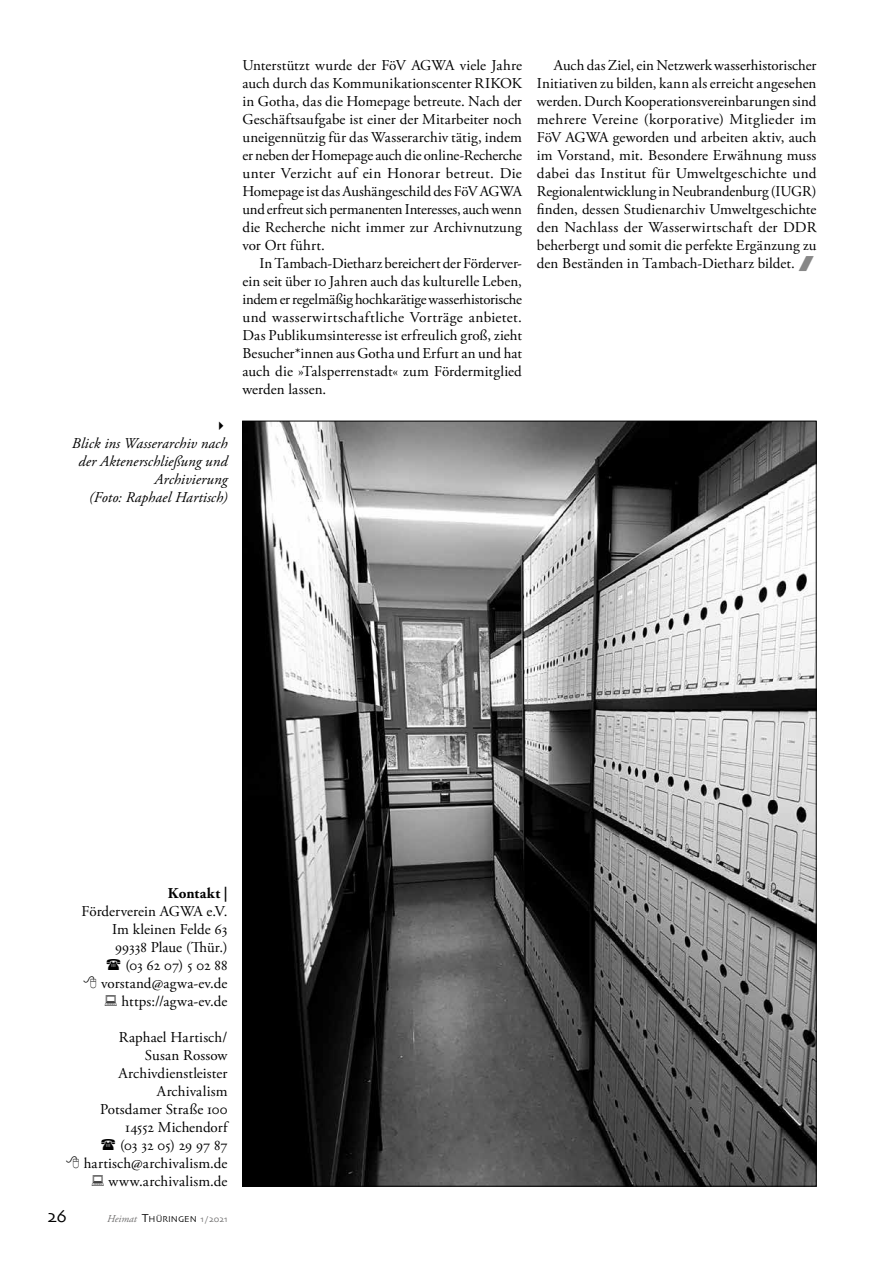
<style>
.page{position:relative;width:893px;height:1263px;background:#fff}
.page>*{position:absolute;margin:0;border:0;box-sizing:border-box;transform-origin:0 0}
.t1{font:18px "Skia";color:#000}
.t2{font:15px/18px "Adobe Garamond Pro";letter-spacing:.005em;color:#000;text-align:justify}
.t3{font:italic 15px/18px "Adobe Garamond Pro";letter-spacing:.005em;color:#000;text-align:right}
.t4{font:700 15px "Adobe Garamond Pro";letter-spacing:.02em;color:#000}
.t5{font:9px "Skia";color:#000}
.s1{font-family:"Adobe Garamond Pro";font-style:italic;font-size:10.5px;color:#706f6f}
.s2{font-size:12px}
.s3{color:#706f6f}
</style>
<div class="page">
<img style="left:244px;top:423px;width:570px;height:761px">
<p class="t2" style="left:242px;top:57px;width:281px">Unterstützt wurde der FöV AGWA viele Jahre auch durch das Kommunikationscenter RIKOK in Gotha, das die Homepage betreute. Nach der Geschäftsaufgabe ist einer der Mitarbeiter noch uneigennützig für das Wasserarchiv tätig, indem er neben der Homepage auch die online-Recherche unter Verzicht auf ein Honorar betreut. Die Homepage ist das Aushängeschild des FöV AGWA und erfreut sich permanenten Interesses, auch wenn die Recherche nicht immer zur Archivnutzung vor Ort führt.</p>
<p class="t2" style="left:242px;top:255px;width:281px;text-indent:17px">In Tambach-Dietharz bereichert der Förderver&shy;ein seit über 10 Jahren auch das kulturelle Leben, indem er regelmäßig hochkarätige wasserhistorische und wasserwirtschaftliche Vorträge anbietet.<br>Das Publikumsinteresse ist erfreulich groß, zieht Besucher*innen aus Gotha und Erfurt an und hat auch die »Talsperrenstadt« zum Fördermitglied werden lassen.</p>
<p class="t2" style="left:537px;top:57px;width:281px;text-indent:17px">Auch das Ziel, ein Netzwerk wasserhistorischer Initiativen zu bilden, kann als erreicht angesehen werden. Durch Kooperationsvereinbarungen sind mehrere Vereine (korporative) Mitglieder im FöV AGWA geworden und arbeiten aktiv, auch im Vorstand, mit. Besondere Erwähnung muss dabei das Institut für Umweltgeschichte und Regionalentwicklung in Neubrandenburg (IUGR) finden, dessen Studienarchiv Umweltgeschichte den Nachlass der Wasserwirtschaft der DDR beherbergt und somit die perfekte Ergänzung zu den Beständen in Tambach-Dietharz bildet.</p>
<p class="t3" style="left:72px;top:435px;width:157px">Blick ins Wasserarchiv nach der Aktenerschließung und<br>Archivierung<br>(Foto: Raphael Hartisch)</p>
<p class="t4" style="left:168px;top:885px;width:61px">Kontakt |</p>
<p class="t2" style="left:82px;top:903px;width:147px;text-align:right">Förderverein AGWA e.V.<br>Im kleinen Felde 63<br>99338 Plaue (Thür.)<br>(03 62 07) 5 02 88 vorstand@agwa-ev.de https://agwa-ev.de</p>
<p class="t2" style="left:84px;top:1029px;width:145px;text-align:right">Raphael Hartisch/<br>Susan Rossow<br>Archivdienstleister<br>Archivalism<br>Potsdamer Straße 100<br>14552 Michendorf<br>(03 32 05) 29 97 87 hartisch@archivalism.de www.archivalism.de</p>
<p class="t1" style="left:47px;top:1206px;width:21px">26</p>
<p class="t5" style="left:107px;top:1214px;width:122px"><span class="s1">Heimat</span> <span class="s2">T</span>HÜRINGEN <span class="s3">1/2021</span></p>
</div>
